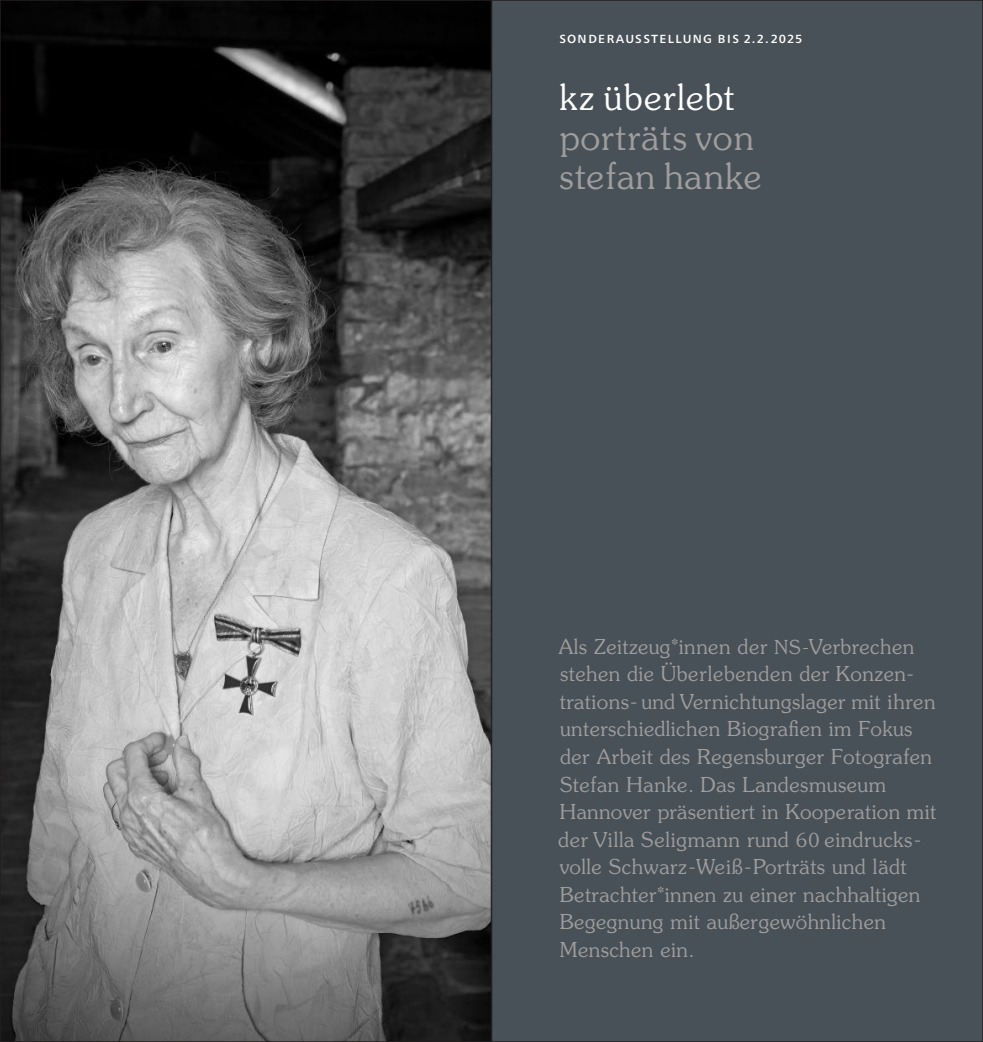
<style>
.page{position:relative;width:983px;height:1042px;background:#fff}
.page>*{position:absolute;margin:0;border:0;box-sizing:border-box;transform-origin:0 0}
.t1{font:300 35.35px/39.4px "Souvenir Std";letter-spacing:.03em;color:#9f9d9d}
.t2{font:300 35.35px "Souvenir Std";letter-spacing:.035em;color:#fff}
.t3{font:300 20.65px/27.5px "Souvenir Std";letter-spacing:.02em;color:#9f9d9d}
.t4{font:500 15.4px "Frutiger Next LTW1 G";color:#fff}
.s1{font-size:19.25px}
</style>
<div class="page">
<div style="left:491px;top:0;width:491px;height:1042px;background:#485157"></div>
<img style="left:2px;top:2px;width:487px;height:1038px">
<p class="t4" style="left:559px;top:29px;width:245px">sonderausstellung bis 2.2.2025</p>
<h1 class="t2" style="left:559px;top:76px;width:176px">kz überlebt</h1>
<h1 class="t1" style="left:559px;top:117px;width:204px">porträts von stefan hanke</h1>
<p class="t3" style="left:558px;top:633px;width:379px">Als Zeitzeug*innen der <span class="s1">NS-</span>Verbrechen stehen die Überlebenden der Konzen&shy;trations- und Vernichtungslager mit ihren unterschiedlichen Biografien im Fokus der Arbeit des Regensburger Fotografen Stefan Hanke. Das Landesmuseum Hannover präsentiert in Kooperation mit der Villa Seligmann rund <span class="s1">60</span> eindrucks&shy;volle Schwarz-Weiß-Porträts und lädt Betrachter*innen zu einer nachhaltigen Begegnung mit außergewöhnlichen Menschen ein.</p>
</div>
